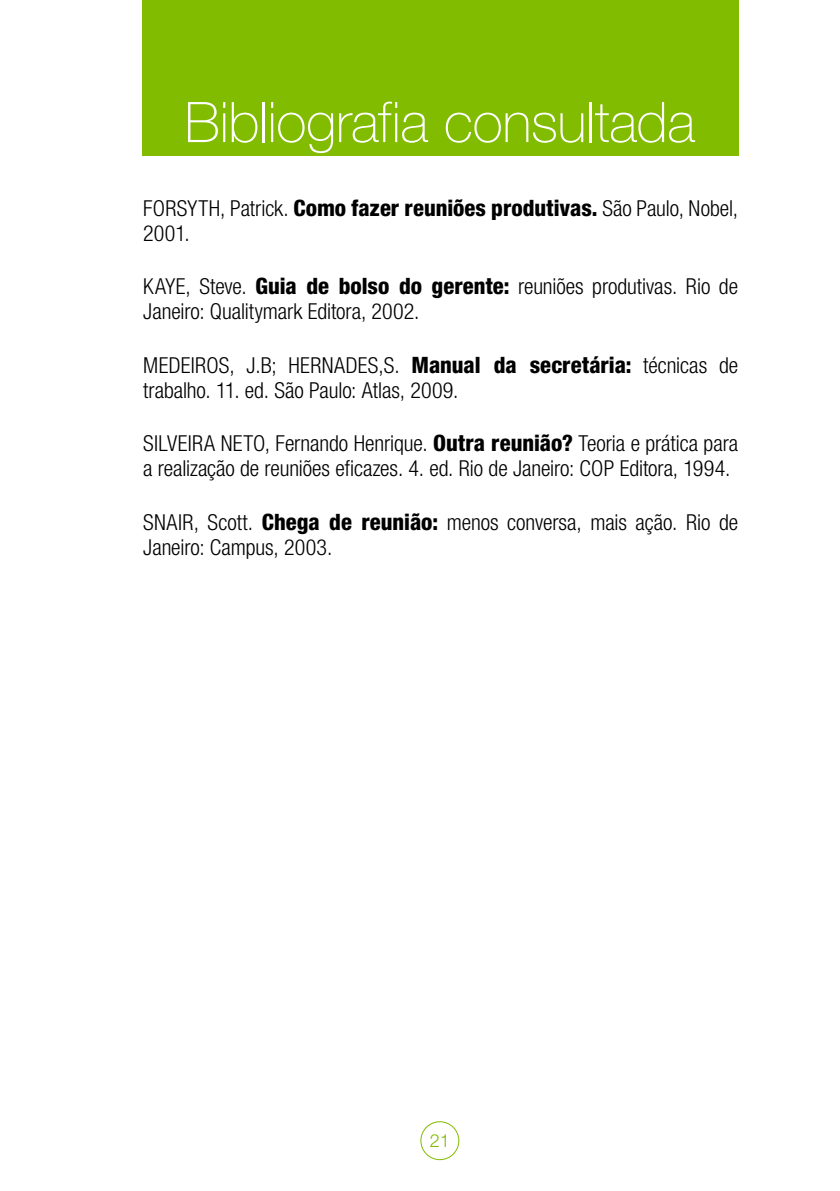
<style>
.page{position:relative;width:840px;height:1191px;background:#fff}
.page>*{position:absolute;margin:0;border:0;box-sizing:border-box;transform-origin:0 0}
.t1{font:100 56px "Helvetica Neue LT Pro";letter-spacing:-.01em;color:#fff}
.t2{font:300 condensed 22px/25px "Helvetica Neue LT Pro";color:#000}
.t3{font:300 18px "Helvetica Neue LT Pro";color:#82bc00}
.s1{font-weight:800;font-size:22.6px}
.s2{font-weight:800}
</style>
<div class="page">
<div style="left:420px;top:1121px;width:39px;height:39px;border:1px solid #82bc00;border-radius:50%"></div>
<div style="left:142px;top:0;width:596px;height:156px;background:#82bc00"></div>
<h1 class="t1" style="left:184px;top:90px;width:512px">Bibliografia consultada</h1>
<p class="t2" style="left:143px;top:196px;width:596px">FORSYTH, Patrick. <span class="s1">Como fazer reuniões produtivas</span><span class="s2">.</span> São Paulo, Nobel,<br>2001.</p>
<p class="t2" style="left:143px;top:274px;width:596px">KAYE, Steve. <span class="s1">Guia de bolso do gerente</span><span class="s2">:</span> reuniões produtivas. Rio de<br>Janeiro: Qualitymark Editora, 2002.</p>
<p class="t2" style="left:143px;top:352px;width:596px">MEDEIROS, J.B; HERNADES,S. <span class="s1">Manual da secretária</span><span class="s2">:</span> técnicas de trabalho. 11. ed. São Paulo: Atlas, 2009.</p>
<p class="t2" style="left:143px;top:431px;width:596px">SILVEIRA NETO, Fernando Henrique. <span class="s1">Outra reunião?</span> Teoria e prática para a realização de reuniões eficazes. 4. ed. Rio de Janeiro: COP Editora, 1994.</p>
<p class="t2" style="left:143px;top:509px;width:596px">SNAIR, Scott. <span class="s1">Chega de reunião</span><span class="s2">:</span> menos conversa, mais ação. Rio de<br>Janeiro: Campus, 2003.</p>
<p class="t3" style="left:429px;top:1129px;width:22px">21</p>
</div>
